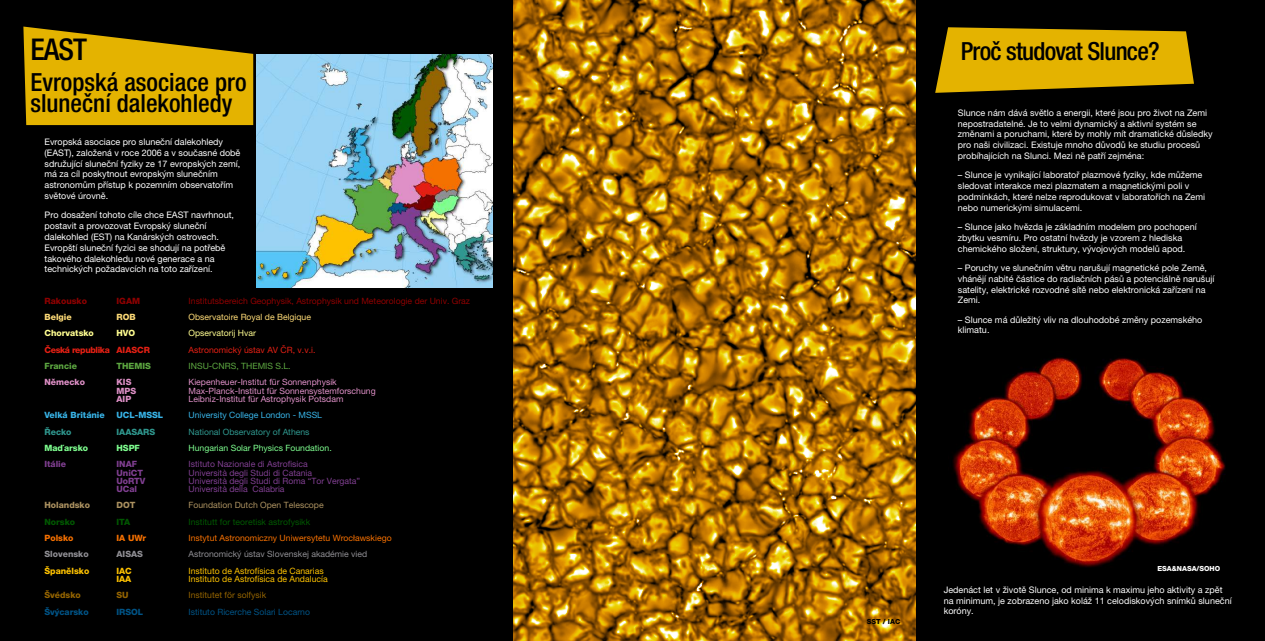
<style>
.page{position:relative;width:1265px;height:641px;background:#fff}
.page>*{position:absolute;margin:0;border:0;box-sizing:border-box;transform-origin:0 0}
.t1{font:500 condensed 30px "Helvetica Neue LT Std";color:#000}
.t2{font:500 condensed 25px/21px "Helvetica Neue LT Pro";color:#000}
.t3{font:500 condensed 25px "Helvetica Neue LT Pro";letter-spacing:-.03em;color:#000}
.t4{font:9px/10.8px "Helvetica Neue LT Pro";color:#fff}
.t5{font:8.7px "Helvetica Neue LT Pro";color:#803f91}
.t6{font:8.7px "Helvetica Neue LT Pro";color:#df90c7}
.t7{font:8.7px "Helvetica Neue LT Pro";color:#fec200}
.t8{font:8.7px "Helvetica Neue LT Pro";color:#8e0000}
.t9{font:8.7px "Helvetica Neue LT Pro";color:#f77100}
.t10{font:8.7px "Helvetica Neue LT Pro";color:#8f8e93}
.t11{font:8.7px "Helvetica Neue LT Pro";color:#7fff90}
.t12{font:8.7px "Helvetica Neue LT Pro";color:#005801}
.t13{font:8.7px "Helvetica Neue LT Pro";color:#015385}
.t14{font:8.7px "Helvetica Neue LT Pro";color:#e42014}
.t15{font:8.7px "Helvetica Neue LT Pro";color:#38b4e8}
.t16{font:8.7px "Helvetica Neue LT Pro";color:#ab9160}
.t17{font:8.7px "Helvetica Neue LT Pro";color:#fedb77}
.t18{font:8.7px "Helvetica Neue LT Pro";color:#2f978e}
.t19{font:800 8.7px "Helvetica Neue LT Pro";color:#803f91}
.t20{font:800 8.7px "Helvetica Neue LT Pro";color:#38b4e8}
.t21{font:8.7px "Helvetica Neue LT Pro";color:#946400}
.t22{font:800 8.7px "Helvetica Neue LT Pro";letter-spacing:-.04em;color:#e42014}
.t23{font:8.7px "Helvetica Neue LT Pro";color:#5da841}
.t24{font:8.7px "Helvetica Neue LT Pro";color:#fffe91}
.t25{font:800 8.7px "Helvetica Neue LT Pro";color:#df90c7}
.t26{font:800 8.7px "Helvetica Neue LT Pro";color:#fec200}
.t27{font:800 8.7px "Helvetica Neue LT Pro";color:#8f8e93}
.t28{font:800 8.7px "Helvetica Neue LT Pro";color:#015385}
.t29{font:800 8.7px "Helvetica Neue LT Pro";color:#fffe91}
.t30{font:800 8.7px "Helvetica Neue LT Pro";color:#5da841}
.t31{font:800 8.7px "Helvetica Neue LT Pro";color:#8e0000}
.t32{font:800 8.7px "Helvetica Neue LT Pro";color:#2f978e}
.t33{font:800 8.7px "Helvetica Neue LT Pro";color:#7fff90}
.t34{font:800 8.7px "Helvetica Neue LT Pro";color:#ab9160}
.t35{font:800 8.7px "Helvetica Neue LT Pro";color:#f77100}
.t36{font:800 8.7px "Helvetica Neue LT Pro";color:#fedb77}
.t37{font:800 8.7px "Helvetica Neue LT Pro";color:#005801}
.t38{font:800 8.7px "Helvetica Neue LT Pro";color:#946400}
.t39{font:800 7px "Helvetica Neue LT Std";color:#fff}
.t40{font:800 7px "Helvetica Neue LT Std";color:#000}
</style>
<div class="page">
<div style="left:632px;top:0;width:632px;height:641px;background:#000"></div>
<div style="left:0;top:0;width:632px;height:641px;background:#000"></div>
<img style="left:953px;top:357px;width:273px;height:210px">
<svg style="left:23px;top:27px;width:230px;height:98px;background:#c19700"></svg>
<img style="left:256px;top:55px;width:236px;height:232px">
<img style="left:513px;top:0;width:402px;height:641px">
<svg style="left:935px;top:27px;width:258px;height:66px;background:#c39900"></svg>
<h1 class="t1" style="left:30px;top:31px;width:58px">EAST</h1>
<h2 class="t2" style="left:30px;top:71px;width:218px">Evropská asociace pro sluneční dalekohledy</h2>
<p class="t4" style="left:45px;top:136px;width:197px">Evropská asociace pro sluneční dalekohledy (EAST), založená v roce 2006 a v současné době sdružující sluneční fyziky ze 17 evropských zemí, má za cíl poskytnout evropským slunečním astronomům přístup k pozemním observatořím světové úrovně.</p>
<p class="t4" style="left:45px;top:209px;width:191px">Pro dosažení tohoto cíle chce EAST navrhnout, postavit a provozovat Evropský sluneční dalekohled (EST) na Kanárských ostrovech.<br>Evropští sluneční fyzici se shodují na potřebě takového dalekohledu nové generace a na technických požadavcích na toto zařízení.</p>
<p class="t31" style="left:45px;top:295px;width:44px">Rakousko</p>
<p class="t31" style="left:117px;top:295px;width:25px">IGAM</p>
<p class="t8" style="left:189px;top:295px;width:283px">Institutsbereich Geophysik, Astrophysik und Meteorologie der Univ. Graz</p>
<p class="t36" style="left:45px;top:312px;width:29px">Belgie</p>
<p class="t36" style="left:116px;top:312px;width:21px">ROB</p>
<p class="t17" style="left:188px;top:312px;width:124px">Observatoire Royal de Belgique</p>
<p class="t29" style="left:44px;top:328px;width:51px">Chorvatsko</p>
<p class="t29" style="left:116px;top:328px;width:20px">HVO</p>
<p class="t24" style="left:188px;top:328px;width:69px">Opservatorij Hvar</p>
<p class="t22" style="left:44px;top:344px;width:107px">Česká republika AIASCR</p>
<p class="t14" style="left:188px;top:344px;width:128px">Astronomický ústav AV ČR, v.v.i.</p>
<p class="t30" style="left:44px;top:361px;width:34px">Francie</p>
<p class="t30" style="left:116px;top:361px;width:36px">THEMIS</p>
<p class="t23" style="left:188px;top:361px;width:104px">INSU-CNRS, THEMIS S.L.</p>
<p class="t25" style="left:44px;top:377px;width:42px">Německo</p>
<p class="t25" style="left:116px;top:377px;width:16px">KIS</p>
<p class="t6" style="left:188px;top:377px;width:150px">Kiepenheuer-Institut für Sonnenphysik</p>
<p class="t25" style="left:116px;top:385px;width:21px">MPS</p>
<p class="t6" style="left:188px;top:385px;width:188px">Max-Planck-Institut für Sonnensystemforschung</p>
<p class="t25" style="left:116px;top:393px;width:16px">AIP</p>
<p class="t6" style="left:188px;top:393px;width:156px">Leibniz-Institut für Astrophysik Potsdam</p>
<p class="t20" style="left:44px;top:410px;width:62px">Velká Británie</p>
<p class="t20" style="left:116px;top:410px;width:48px">UCL-MSSL</p>
<p class="t15" style="left:188px;top:410px;width:135px">University College London - MSSL</p>
<p class="t32" style="left:44px;top:426px;width:29px">Řecko</p>
<p class="t32" style="left:116px;top:426px;width:40px">IAASARS</p>
<p class="t18" style="left:188px;top:426px;width:122px">National Observatory of Athens</p>
<p class="t33" style="left:44px;top:442px;width:45px">Maďarsko</p>
<p class="t33" style="left:116px;top:442px;width:25px">HSPF</p>
<p class="t11" style="left:188px;top:442px;width:145px">Hungarian Solar Physics Foundation.</p>
<p class="t19" style="left:44px;top:459px;width:23px">Itálie</p>
<p class="t19" style="left:116px;top:459px;width:22px">INAF</p>
<p class="t5" style="left:188px;top:459px;width:121px">Istituto Nazionale di Astrofisica</p>
<p class="t19" style="left:116px;top:467px;width:28px">UniCT</p>
<p class="t5" style="left:188px;top:467px;width:125px">Università degli Studi di Catania</p>
<p class="t19" style="left:116px;top:475px;width:30px">UoRTV</p>
<p class="t5" style="left:188px;top:475px;width:173px">Università degli Studi di Roma “Tor Vergata”</p>
<p class="t19" style="left:116px;top:483px;width:22px">UCal</p>
<p class="t5" style="left:188px;top:483px;width:97px">Università della Calabria</p>
<p class="t34" style="left:44px;top:500px;width:47px">Holandsko</p>
<p class="t34" style="left:116px;top:500px;width:20px">DOT</p>
<p class="t16" style="left:188px;top:500px;width:137px">Foundation Dutch Open Telescope</p>
<p class="t37" style="left:44px;top:516px;width:32px">Norsko</p>
<p class="t37" style="left:116px;top:516px;width:15px">ITA</p>
<p class="t12" style="left:188px;top:516px;width:123px">Institutt for teoretisk astrofysikk</p>
<p class="t35" style="left:44px;top:532px;width:30px">Polsko</p>
<p class="t35" style="left:116px;top:532px;width:31px">IA UWr</p>
<p class="t9" style="left:188px;top:532px;width:204px">Instytut Astronomiczny Uniwersytetu Wrocławskiego</p>
<p class="t27" style="left:44px;top:549px;width:46px">Slovensko</p>
<p class="t27" style="left:116px;top:549px;width:28px">AISAS</p>
<p class="t10" style="left:188px;top:549px;width:180px">Astronomický ústav Slovenskej akadémie vied</p>
<p class="t26" style="left:44px;top:565px;width:46px">Španělsko</p>
<p class="t26" style="left:116px;top:565px;width:17px">IAC</p>
<p class="t7" style="left:188px;top:565px;width:137px">Instituto de Astrofísica de Canarias</p>
<p class="t26" style="left:116px;top:573px;width:16px">IAA</p>
<p class="t7" style="left:188px;top:573px;width:141px">Instituto de Astrofísica de Andalucía</p>
<p class="t38" style="left:44px;top:590px;width:38px">Švédsko</p>
<p class="t38" style="left:116px;top:590px;width:14px">SU</p>
<p class="t21" style="left:188px;top:590px;width:79px">Institutet för solfysik</p>
<p class="t28" style="left:44px;top:606px;width:46px">Švýcarsko</p>
<p class="t28" style="left:116px;top:606px;width:28px">IRSOL</p>
<p class="t13" style="left:188px;top:606px;width:123px">Istituto Ricerche Solari Locarno</p>
<h2 class="t3" style="left:960px;top:37px;width:200px">Proč studovat Slunce?</h2>
<p class="t4" style="left:957px;top:107px;width:256px">Slunce nám dává světlo a energii, které jsou pro život na Zemi nepostradatelné. Je to velmi dynamický a aktivní systém se změnami a poruchami, které by mohly mít dramatické důsledky pro naši civilizaci. Existuje mnoho důvodů ke studiu procesů probíhajících na Slunci. Mezi ně patří zejména:</p>
<p class="t4" style="left:957px;top:169px;width:249px">– Slunce je vynikající laboratoř plazmové fyziky, kde můžeme sledovat interakce mezi plazmatem a magnetickými poli v podmínkách, které nelze reprodukovat v laboratořích na Zemi nebo numerickými simulacemi.</p>
<p class="t4" style="left:957px;top:221px;width:240px">– Slunce jako hvězda je základním modelem pro pochopení zbytku vesmíru. Pro ostatní hvězdy je vzorem z hlediska chemického složení, struktury, vývojových modelů apod.</p>
<p class="t4" style="left:957px;top:262px;width:258px">– Poruchy ve slunečním větru narušují magnetické pole Země, vhánějí nabité částice do radiačních pásů a potenciálně narušují satelity, elektrické rozvodné sítě nebo elektronická zařízení na Zemi.</p>
<p class="t4" style="left:957px;top:314px;width:246px">– Slunce má důležitý vliv na dlouhodobé změny pozemského klimatu.</p>
<p class="t40" style="left:866px;top:617px;width:35px">SST / IAC</p>
<p class="t39" style="left:1157px;top:564px;width:64px">ESA&amp;NASA/SOHO</p>
<p class="t4" style="left:943px;top:584px;width:289px">Jedenáct let v životě Slunce, od minima k maximu jeho aktivity a zpět na minimum, je zobrazeno jako koláž 11 celodiskových snímků sluneční koróny.</p>
</div>
